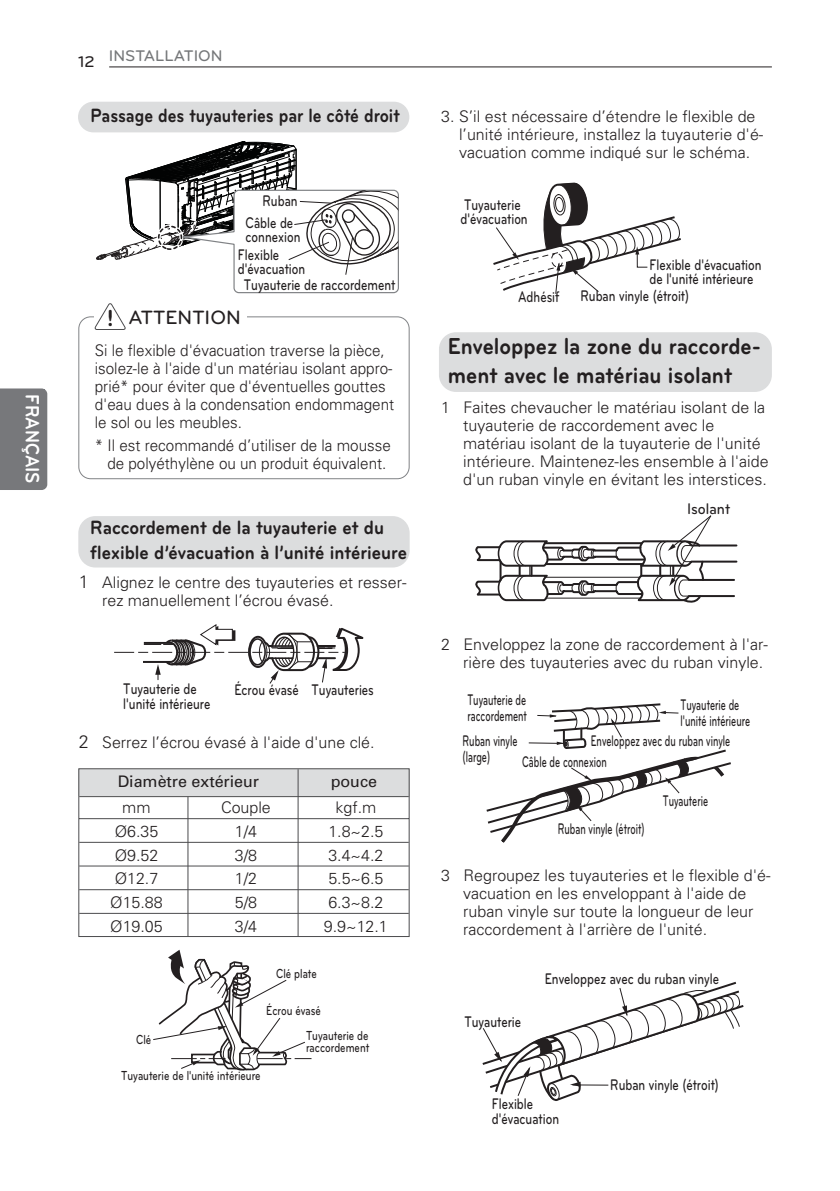
<style>
.page{position:relative;width:840px;height:1191px;background:#fff}
.page>*{position:absolute;margin:0;border:0;box-sizing:border-box;transform-origin:0 0}
.t1{font:700 24px/28.8px "Bryant LG";color:#231f20;scale:.9 1}
.t2{font:700 24px "Bryant LG";color:#231f20}
.t3{font:700 20px/24px "Bryant LG";color:#231f20;scale:.9 1}
.t4{font:700 20px "Bryant LG";color:#231f20;scale:.85 1}
.t5{font:500 20px "Bryant LG";color:#231f20}
.t6{font:700 20px "Bryant LG";color:#fff;scale:.9 1}
.t7{font:300 16px/18px "Univers";color:#231f20}
.t8{font:500 16px/14px "Bryant LG";color:#231f20;scale:.75 1}
.t9{font:300 16px/18px "Univers";color:#231f20;scale:.95 1}
.t10{font:500 16px/15.8px "Bryant LG";color:#231f20;scale:.6 1}
.t11{font:16px "Univers";color:#231f20}
.t12{font:500 16px "Bryant LG";color:#757779}
.t13{font:500 16px "Bryant LG";color:#231f20;scale:.9 1}
.t14{font:500 13.6px/12px "Bryant LG";color:#231f20;scale:.75 1}
.s1{color:#231f20}
.s2{font-size:18px}
</style>
<div class="page">
<div style="left:438px;top:332px;width:333px;height:60px;background:#dcddde;border-radius:17px"></div>
<div style="left:78px;top:516px;width:331px;height:51px;background:#dcddde;border-radius:17px"></div>
<div style="left:78px;top:102px;width:331px;height:30px;background:#dcddde;border-radius:15px"></div>
<svg style="left:482px;top:981px;width:261px;height:120px"></svg>
<svg style="left:78px;top:768px;width:332px;height:169px"></svg>
<hr style="left:79px;top:842px;width:329px;height:1px;background:#4c4c4e">
<hr style="left:79px;top:865px;width:329px;height:1px;background:#4c4c4e">
<hr style="left:79px;top:889px;width:329px;height:1px;background:#4c4c4e">
<hr style="left:79px;top:913px;width:329px;height:1px;background:#4c4c4e">
<hr style="left:79px;top:796px;width:329px;height:1px;background:#4c4c4e">
<hr style="left:187px;top:796px;width:1px;height:140px;background:#4c4c4e">
<hr style="left:297px;top:769px;width:1px;height:167px;background:#4c4c4e">
<svg style="left:153px;top:949px;width:158px;height:122px"></svg>
<svg style="left:493px;top:182px;width:188px;height:112px"></svg>
<svg style="left:96px;top:141px;width:303px;height:153px"></svg>
<hr style="left:109px;top:67px;width:662px;height:1px;background:#231f20">
<div style="left:0;top:388px;width:47px;height:102px;background:#77787b"></div>
<div style="left:19px;top:390px;width:26px;height:98px;background:#77787b"></div>
<svg style="left:114px;top:624px;width:250px;height:60px"></svg>
<div style="left:78px;top:316px;width:331px;height:163px;border:2px solid #808285;border-radius:12px"></div>
<div style="left:94px;top:300px;width:152px;height:33px;background:#fff"></div>
<svg style="left:94px;top:303px;width:32px;height:27px"></svg>
<svg style="left:475px;top:515px;width:262px;height:88px"></svg>
<svg style="left:486px;top:703px;width:245px;height:140px"></svg>
<p class="t6" style="left:39px;top:394px;width:101px;rotate:90deg">FRANÇAIS</p>
<p class="t12" style="left:78px;top:51px;width:146px"><span class="s1">12</span> INSTALLATION</p>
<p class="t4" style="left:90px;top:108px;width:365px">Passage des tuyauteries par le côté droit</p>
<p class="t8" style="left:262px;top:195px;width:48px">Ruban</p>
<p class="t8" style="left:245px;top:216px;width:75px">Câble de connexion</p>
<p class="t8" style="left:238px;top:248px;width:91px">Flexible d'évacuation</p>
<p class="t8" style="left:244px;top:279px;width:203px">Tuyauterie de raccordement</p>
<p class="t5" style="left:128px;top:310px;width:114px">ATTENTION</p>
<p class="t9" style="left:95px;top:342px;width:316px">Si le flexible d'évacuation traverse la pièce, isolez-le à l'aide d'un matériau isolant appro&shy;prié* pour éviter que d'éventuelles gouttes d'eau dues à la condensation endommagent le sol ou les meubles.</p>
<p class="t9" style="left:95px;top:438px;width:313px;text-align:center">* Il est recommandé d’utiliser de la mousse de polyéthylène ou un produit équivalent.</p>
<h1 class="t2" style="left:107px;top:310px;width:9px">!</h1>
<p class="t3" style="left:90px;top:518px;width:353px">Raccordement de la tuyauterie et du flexible d’évacuation à l’unité intérieure</p>
<p class="t7" style="left:102px;top:574px;width:306px;text-indent:-23px"><span class="s2">1</span> Alignez le centre des tuyauteries et resser&shy;rez manuellement l’écrou évasé.</p>
<p class="t8" style="left:123px;top:682px;width:118px;line-height:15.2px">Tuyauterie de l'unité intérieure</p>
<p class="t8" style="left:234px;top:684px;width:187px">Écrou évasé Tuyauteries</p>
<p class="t7" style="left:79px;top:734px;width:297px"><span class="s2">2</span> Serrez l’écrou évasé à l'aide d'une clé.</p>
<p class="t11" style="left:118px;top:775px;width:143px">Diamètre extérieur</p>
<p class="t11" style="left:330px;top:775px;width:48px">pouce</p>
<p class="t7" style="left:122px;top:800px;width:30px">mm</p>
<p class="t7" style="left:221px;top:800px;width:51px">Couple</p>
<p class="t7" style="left:335px;top:800px;width:42px">kgf.m</p>
<p class="t7" style="left:115px;top:823px;width:45px">Ø6.35</p>
<p class="t7" style="left:235px;top:823px;width:24px">1/4</p>
<p class="t7" style="left:328px;top:823px;width:57px">1.8~2.5</p>
<p class="t7" style="left:115px;top:847px;width:45px">Ø9.52</p>
<p class="t7" style="left:235px;top:847px;width:24px">3/8</p>
<p class="t7" style="left:328px;top:847px;width:57px">3.4~4.2</p>
<p class="t7" style="left:115px;top:871px;width:45px">Ø12.7</p>
<p class="t7" style="left:235px;top:871px;width:24px">1/2</p>
<p class="t7" style="left:328px;top:871px;width:57px">5.5~6.5</p>
<p class="t7" style="left:110px;top:894px;width:54px">Ø15.88</p>
<p class="t7" style="left:235px;top:894px;width:24px">5/8</p>
<p class="t7" style="left:328px;top:894px;width:57px">6.3~8.2</p>
<p class="t7" style="left:110px;top:918px;width:54px">Ø19.05</p>
<p class="t7" style="left:235px;top:918px;width:24px">3/4</p>
<p class="t7" style="left:324px;top:918px;width:65px">9.9~12.1</p>
<p class="t14" style="left:276px;top:968px;width:56px">Clé plate</p>
<p class="t14" style="left:266px;top:1005px;width:74px">Écrou évasé</p>
<p class="t14" style="left:136px;top:1034px;width:22px">Clé</p>
<p class="t14" style="left:121px;top:1070px;width:187px">Tuyauterie de l'unité intérieure</p>
<p class="t14" style="left:306px;top:1030px;width:86px">Tuyauterie de raccordement</p>
<p class="t7" style="left:459px;top:109px;width:306px;text-indent:-18px">3. S’il est nécessaire d’étendre le flexible de l’unité intérieure, installez la tuyauterie d'é&shy;vacuation comme indiqué sur le schéma.</p>
<p class="t8" style="left:460px;top:199px;width:91px">Tuyauterie d'évacuation</p>
<p class="t8" style="left:649px;top:259px;width:151px">Flexible d'évacuation de l'unité intérieure</p>
<p class="t8" style="left:518px;top:291px;width:57px">Adhésif</p>
<p class="t8" style="left:580px;top:290px;width:146px">Ruban vinyle (étroit)</p>
<h1 class="t1" style="left:447px;top:334px;width:349px">Enveloppez la zone du raccorde&shy;ment avec le matériau isolant</h1>
<p class="t7" style="left:463px;top:399px;width:306px;text-indent:-22px">1 Faites chevaucher le matériau isolant de la tuyauterie de raccordement avec le matériau isolant de la tuyauterie de l'unité intérieure. Maintenez-les ensemble à l'aide d'un ruban vinyle en évitant les interstices.</p>
<p class="t13" style="left:686px;top:503px;width:49px">Isolant</p>
<p class="t7" style="left:441px;top:637px;width:328px;text-align:right">2 Enveloppez la zone de raccordement à l'ar&shy;rière des tuyauteries avec du ruban vinyle.</p>
<p class="t10" style="left:467px;top:692px;width:101px">Tuyauterie de raccordement</p>
<p class="t10" style="left:522px;top:755px;width:143px">Câble de connexion</p>
<p class="t10" style="left:680px;top:698px;width:117px">Tuyauterie de l'unité intérieure</p>
<p class="t10" style="left:462px;top:733px;width:93px">Ruban vinyle (large)</p>
<p class="t10" style="left:590px;top:734px;width:234px">Enveloppez avec du ruban vinyle</p>
<p class="t10" style="left:557px;top:822px;width:146px">Ruban vinyle (étroit)</p>
<p class="t10" style="left:662px;top:793px;width:77px">Tuyauterie</p>
<p class="t7" style="left:463px;top:868px;width:309px;text-indent:-22px">3 Regroupez les tuyauteries et le flexible d'é&shy;vacuation en les enveloppant à l'aide de ruban vinyle sur toute la longueur de leur raccordement à l'arrière de l'unité.</p>
<p class="t8" style="left:464px;top:1015px;width:77px">Tuyauterie</p>
<p class="t8" style="left:544px;top:973px;width:234px">Enveloppez avec du ruban vinyle</p>
<p class="t8" style="left:610px;top:1079px;width:146px">Ruban vinyle (étroit)</p>
<p class="t8" style="left:491px;top:1098px;width:91px">Flexible d'évacuation</p>
</div>
